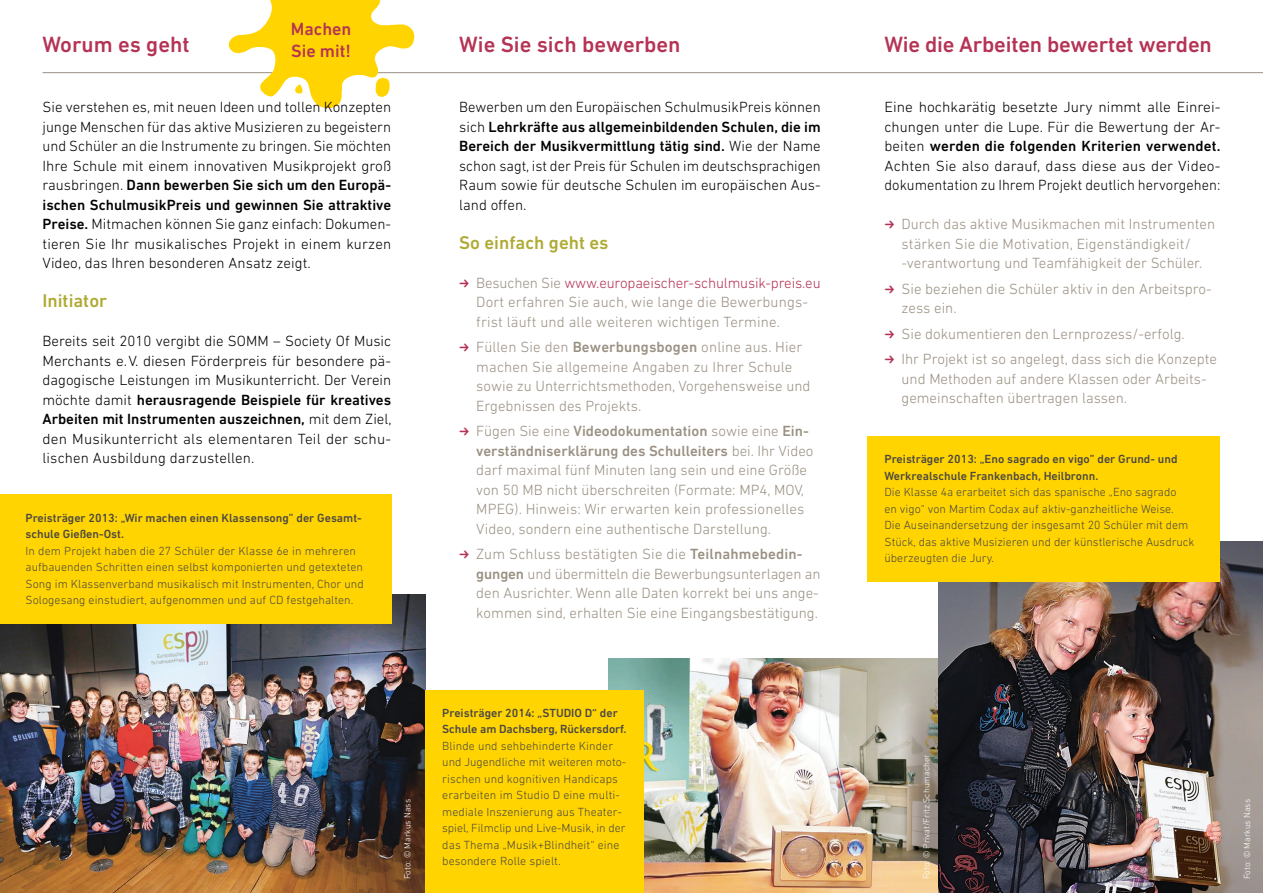
<style>
.page{position:relative;width:1263px;height:893px;background:#fff}
.page>*{position:absolute;margin:0;border:0;box-sizing:border-box;transform-origin:0 0}
.t1{font:500 22.5px "DIN Next LT Pro";letter-spacing:-.01em;color:#b53354}
.t2{font:500 18.75px "DIN Next LT Pro";color:#afaa32}
.t3{font:500 18px/22.5px "DIN Next LT Pro";color:#b53354}
.t4{font:300 15px/19.5px "DIN Next LT Pro";letter-spacing:.005em;color:#000;text-align:justify}
.t5{font:300 15px/19.5px "DIN Next LT Pro";color:#9a9082}
.t6{font:300 12px/16.5px "DIN Next LT Pro";letter-spacing:.005em;color:#4b4744}
.t7{font:500 12px/16.5px "DIN Next LT Pro";color:#4b4744}
.t8{font:300 9px "DIN Next LT Pro";color:#fff}
.s1{font-weight:500}
.s2{color:#b53354}
</style>
<div class="page">
<hr style="left:43px;top:72px;width:1220px;height:1px;background:#9a9082">
<img style="left:218px;top:0;width:207px;height:108px">
<img style="left:609px;top:658px;width:329px;height:235px">
<img style="left:938px;top:541px;width:325px;height:352px">
<div style="left:867px;top:436px;width:353px;height:146px;background:#ffd400"></div>
<img style="left:0;top:594px;width:425px;height:299px">
<div style="left:0;top:495px;width:391px;height:129px;background:#ffd400"></div>
<div style="left:425px;top:690px;width:218px;height:203px;background:#ffd400"></div>
<p class="t3" style="left:291px;top:17px;width:62px">Machen<br>Sie mit!</p>
<h1 class="t1" style="left:43px;top:32px;width:149px">Worum es geht</h1>
<h1 class="t1" style="left:459px;top:32px;width:223px">Wie Sie sich bewerben</h1>
<h1 class="t1" style="left:884px;top:32px;width:329px">Wie die Arbeiten bewertet werden</h1>
<p class="t4" style="left:43px;top:97px;width:350px">Sie verstehen es, mit neuen Ideen und tollen Konzepten junge Menschen für das aktive Musizieren zu begeistern und Schüler an die Instrumente zu bringen. Sie möchten Ihre Schule mit einem innovativen Musikprojekt groß rausbringen. <span class="s1">Dann bewerben Sie sich um den Europä&shy;ischen SchulmusikPreis und gewinnen Sie attraktive Preise.</span> Mitmachen können Sie ganz einfach: Dokumen&shy;tieren Sie Ihr musikalisches Projekt in einem kurzen Video, das Ihren besonderen Ansatz zeigt.</p>
<p class="t2" style="left:43px;top:290px;width:66px">Initiator</p>
<p class="t4" style="left:43px;top:331px;width:351px">Bereits seit 2010 vergibt die SOMM – Society Of Music Merchants e.V. diesen Förderpreis für besondere pä&shy;dagogische Leistungen im Musikunterricht. Der Verein möchte damit <span class="s1">herausragende Beispiele für kreatives Arbeiten mit Instrumenten auszeichnen,</span> mit dem Ziel, den Musikunterricht als elementaren Teil der schu&shy;lischen Ausbildung darzustellen.</p>
<p class="t7" style="left:26px;top:509px;width:338px">Preisträger 2013: „Wir machen einen Klassensong” der Gesamt&shy;schule Gießen-Ost.</p>
<p class="t6" style="left:26px;top:542px;width:340px">In dem Projekt haben die 27 Schüler der Klasse 6e in mehreren aufbauenden Schritten einen selbst komponierten und getexteten Song im Klassenverband musikalisch mit Instrumenten, Chor und Sologesang einstudiert, aufgenommen und auf CD festgehalten.</p>
<p class="t4" style="left:459px;top:97px;width:363px">Bewerben um den Europäischen SchulmusikPreis können sich <span class="s1">Lehrkräfte aus allgemeinbildenden Schulen, die im Bereich der Musikvermittlung tätig sind.</span> Wie der Name schon sagt, ist der Preis für Schulen im deutschsprachigen Raum sowie für deutsche Schulen im europäischen Aus&shy;land offen.</p>
<p class="t2" style="left:459px;top:231px;width:151px">So einfach geht es</p>
<p class="t5" style="left:476px;top:273px;width:346px">Besuchen Sie <span class="s2">www.europaeischer-schulmusik-preis.eu<br></span>Dort erfahren Sie auch, wie lange die Bewerbungs&shy;frist läuft und alle weiteren wichtigen Termine.</p>
<p class="t5" style="left:476px;top:337px;width:336px">Füllen Sie den <span class="s1">Bewerbungsbogen</span> online aus. Hier machen Sie allgemeine Angaben zu Ihrer Schule sowie zu Unterrichtsmethoden, Vorgehensweise und Ergebnissen des Projekts.</p>
<p class="t5" style="left:476px;top:421px;width:339px">Fügen Sie eine <span class="s1">Videodokumentation</span> sowie eine <span class="s1">Ein&shy;verständniserklärung des Schulleiters</span> bei. Ihr Video darf maximal fünf Minuten lang sein und eine Größe von 50 MB nicht überschreiten (Formate: MP4, MOV, MPEG). Hinweis: Wir erwarten kein professionelles Video, sondern eine authentische Darstellung.</p>
<p class="t5" style="left:476px;top:544px;width:346px">Zum Schluss bestätigten Sie die <span class="s1">Teilnahmebedin&shy;gungen</span> und übermitteln die Bewerbungsunterlagen an den Ausrichter. Wenn alle Daten korrekt bei uns ange&shy;kommen sind, erhalten Sie eine Eingangsbestätigung.</p>
<p class="t4" style="left:884px;top:97px;width:338px">Eine hochkarätig besetzte Jury nimmt alle Einrei&shy;chungen unter die Lupe. Für die Bewertung der Ar&shy;beiten <span class="s1">werden die folgenden Kriterien verwendet.<br></span>Achten Sie also darauf, dass diese aus der Video&shy;dokumentation zu Ihrem Projekt deutlich hervorgehen:</p>
<p class="t5" style="left:901px;top:214px;width:315px">Durch das aktive Musikmachen mit Instrumenten stärken Sie die Motivation, Eigenständigkeit/ -verantwortung und Teamfähigkeit der Schüler.</p>
<p class="t5" style="left:901px;top:279px;width:312px">Sie beziehen die Schüler aktiv in den Arbeitspro&shy;zess ein.</p>
<p class="t5" style="left:901px;top:321px;width:317px;line-height:25.5px">Sie dokumentieren den Lernprozess/-erfolg.<br>Ihr Projekt ist so angelegt, dass sich die Konzepte</p>
<p class="t5" style="left:901px;top:369px;width:307px">und Methoden auf andere Klassen oder Arbeits&shy;gemeinschaften übertragen lassen.</p>
<p class="t7" style="left:884px;top:451px;width:295px">Preisträger 2013: „Eno sagrado en vigo” der Grund- und<br>Werkrealschule Frankenbach, Heilbronn.</p>
<p class="t6" style="left:884px;top:484px;width:312px">Die Klasse 4a erarbeitet sich das spanische „Eno sagrado<br>en vigo“ von Martim Codax auf aktiv-ganzheitliche Weise.<br>Die Auseinandersetzung der insgesamt 20 Schüler mit dem Stück, das aktive Musizieren und der künstlerische Ausdruck überzeugten die Jury.</p>
<p class="t8" style="left:402px;top:879px;width:82px;rotate:-90deg">Foto: © Markus Nass</p>
<p class="t7" style="left:442px;top:704px;width:186px">Preisträger 2014: „STUDIO D“ der<br>Schule am Dachsberg, Rückersdorf.</p>
<p class="t6" style="left:442px;top:737px;width:186px">Blinde und sehbehinderte Kinder und Jugendliche mit weiteren moto&shy;rischen und kognitiven Handicaps erarbeiten im Studio D eine multi&shy;mediale Inszenierung aus Theater&shy;spiel, Filmclip und Live-Musik, in der das Thema „Musik+Blindheit“ eine besondere Rolle spielt.</p>
<p class="t8" style="left:921px;top:879px;width:127px;rotate:-90deg">Foto: © Privat/Fritz Schumacher</p>
<p class="t8" style="left:1242px;top:879px;width:82px;rotate:-90deg">Foto: © Markus Nass</p>
</div>
